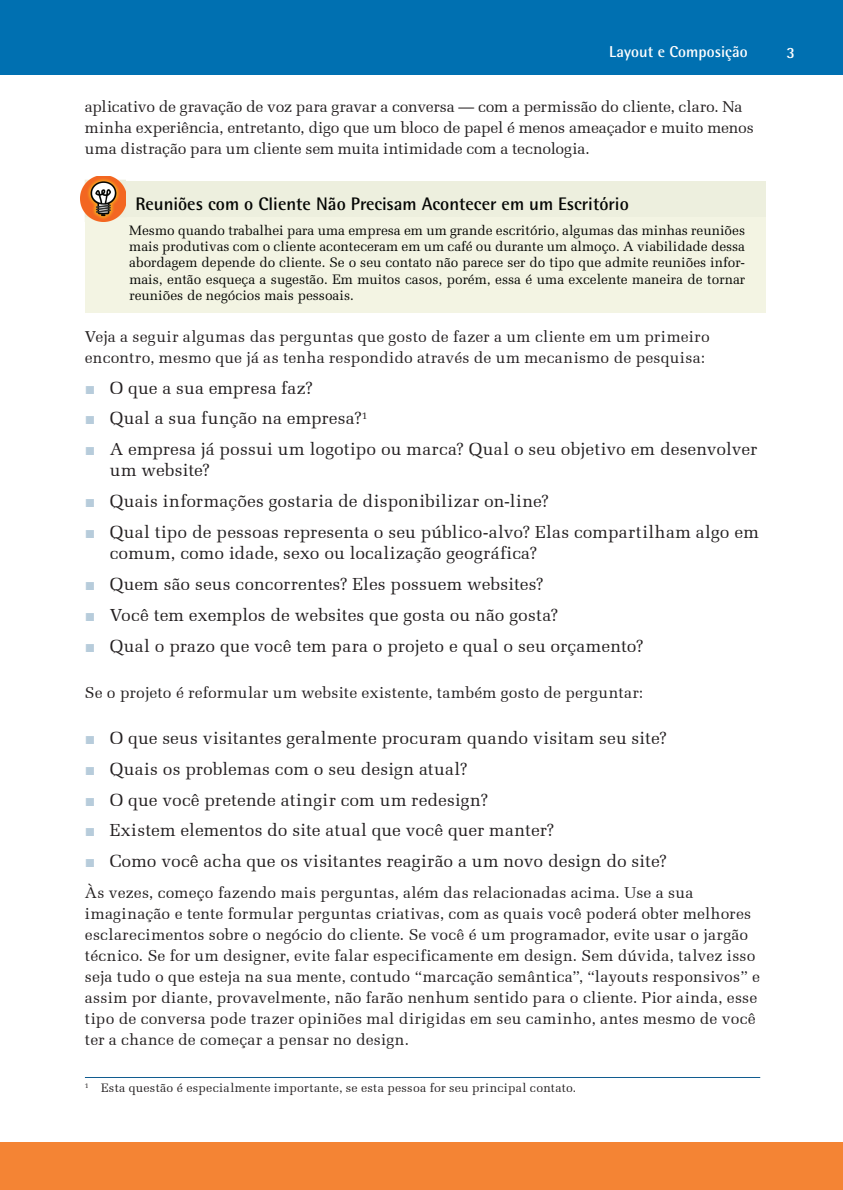
<style>
.page{position:relative;width:843px;height:1190px;background:#fff}
.page>*{position:absolute;margin:0;border:0;box-sizing:border-box;transform-origin:0 0}
.t1{font:700 18.2px "Rotis Semi Sans Std";color:#040503}
.t2{font:17.5px/21px "Melior";letter-spacing:.005em;color:#231f20}
.Parágrafo_Simples{font:15.75px/21px "Melior";letter-spacing:.01em;color:#231f20}
.Parágrafo_Simples-2{font:15.75px/21px "Melior";letter-spacing:-.01em;color:#231f20}
.Títulos_Azuis{font:700 15.75px "Rotis Semi Sans Std";letter-spacing:.005em;color:#fff}
.t3{font:13.65px/16.4px "Melior";color:#040503;text-align:justify}
.Footnote{font:12.25px "Melior";letter-spacing:.02em;color:#231f20}
.s1{font-family:"Times New Roman";color:#b7ccdb}
</style>
<div class="page">
<div style="left:0;top:0;width:842px;height:74px;background:#0070b1"></div>
<div style="left:0;top:1141px;width:842px;height:49px;background:#f48434"></div>
<div style="left:85px;top:176px;width:680px;height:136px;background:#f3f4e3"></div>
<img style="left:80px;top:176px;width:46px;height:46px">
<div style="left:126px;top:176px;width:639px;height:41px;background:#edefde"></div>
<div style="left:126px;top:176px;width:639px;height:5px;background:#fff"></div>
<hr style="left:85px;top:1077px;width:675px;height:1px;background:#115c90">
<p class="Títulos_Azuis" style="left:608px;top:42px;width:140px">Layout e Composição</p>
<p class="Títulos_Azuis" style="left:786px;top:43px;width:10px">3</p>
<p class="Parágrafo_Simples-2" style="left:85px;top:96px;width:670px">aplicativo de gravação de voz para gravar a conversa — com a permissão do cliente, claro. Na minha experiência, entretanto, digo que um bloco de papel é menos ameaçador e muito menos uma distração para um cliente sem muita intimidade com a tecnologia.</p>
<p class="t1" style="left:135px;top:192px;width:494px">Reuniões com o Cliente Não Precisam Acontecer em um Escritório</p>
<p class="t3" style="left:129px;top:222px;width:617px">Mesmo quando trabalhei para uma empresa em um grande escritório, algumas das minhas reuniões mais produtivas com o cliente aconteceram em um café ou durante um almoço. A viabilidade dessa abordagem depende do cliente. Se o seu contato não parece ser do tipo que admite reuniões infor&shy;mais, então esqueça a sugestão. Em muitos casos, porém, essa é uma excelente maneira de tornar reuniões de negócios mais pessoais.</p>
<p class="Parágrafo_Simples" style="left:85px;top:326px;width:626px">Veja a seguir algumas das perguntas que gosto de fazer a um cliente em um primeiro encontro, mesmo que já as tenha respondido através de um mecanismo de pesquisa:</p>
<p class="t2" style="left:85px;top:377px;width:229px"><span class="s1">■</span> O que a sua empresa faz?</p>
<p class="t2" style="left:85px;top:408px;width:284px"><span class="s1">■</span> Qual a sua função na empresa?<sup>1</sup></p>
<p class="t2" style="left:110px;top:439px;width:648px;text-indent:-25px"><span class="s1">■</span> A empresa já possui um logotipo ou marca? Qual o seu objetivo em desenvolver um website?</p>
<p class="t2" style="left:85px;top:491px;width:465px"><span class="s1">■</span> Quais informações gostaria de disponibilizar on-line?</p>
<p class="t2" style="left:110px;top:522px;width:650px;text-indent:-25px"><span class="s1">■</span> Qual tipo de pessoas representa o seu público-alvo? Elas compartilham algo em comum, como idade, sexo ou localização geográfica?</p>
<p class="t2" style="left:85px;top:574px;width:460px"><span class="s1">■</span> Quem são seus concorrentes? Eles possuem websites?</p>
<p class="t2" style="left:85px;top:605px;width:475px"><span class="s1">■</span> Você tem exemplos de websites que gosta ou não gosta?</p>
<p class="t2" style="left:85px;top:635px;width:560px"><span class="s1">■</span> Qual o prazo que você tem para o projeto e qual o seu orçamento?</p>
<p class="Parágrafo_Simples" style="left:85px;top:682px;width:559px">Se o projeto é reformular um website existente, também gosto de perguntar:</p>
<p class="t2" style="left:85px;top:727px;width:583px"><span class="s1">■</span> O que seus visitantes geralmente procuram quando visitam seu site?</p>
<p class="t2" style="left:85px;top:758px;width:384px"><span class="s1">■</span> Quais os problemas com o seu design atual?</p>
<p class="t2" style="left:85px;top:789px;width:404px"><span class="s1">■</span> O que você pretende atingir com um redesign?</p>
<p class="t2" style="left:85px;top:820px;width:470px"><span class="s1">■</span> Existem elementos do site atual que você quer manter?</p>
<p class="t2" style="left:85px;top:851px;width:583px"><span class="s1">■</span> Como você acha que os visitantes reagirão a um novo design do site?</p>
<p class="Parágrafo_Simples" style="left:85px;top:882px;width:676px">Às vezes, começo fazendo mais perguntas, além das relacionadas acima. Use a sua imaginação e tente formular perguntas criativas, com as quais você poderá obter melhores esclarecimentos sobre o negócio do cliente. Se você é um programador, evite usar o jargão técnico. Se for um designer, evite falar especificamente em design. Sem dúvida, talvez isso seja tudo o que esteja na sua mente, contudo “marcação semântica”, “layouts responsivos” e assim por diante, provavelmente, não farão nenhum sentido para o cliente. Pior ainda, esse tipo de conversa pode trazer opiniões mal dirigidas em seu caminho, antes mesmo de você ter a chance de começar a pensar no design.</p>
<p class="Footnote" style="left:85px;top:1081px;width:492px"><sup>1</sup> Esta questão é especialmente importante, se esta pessoa for seu principal contato.</p>
</div>
